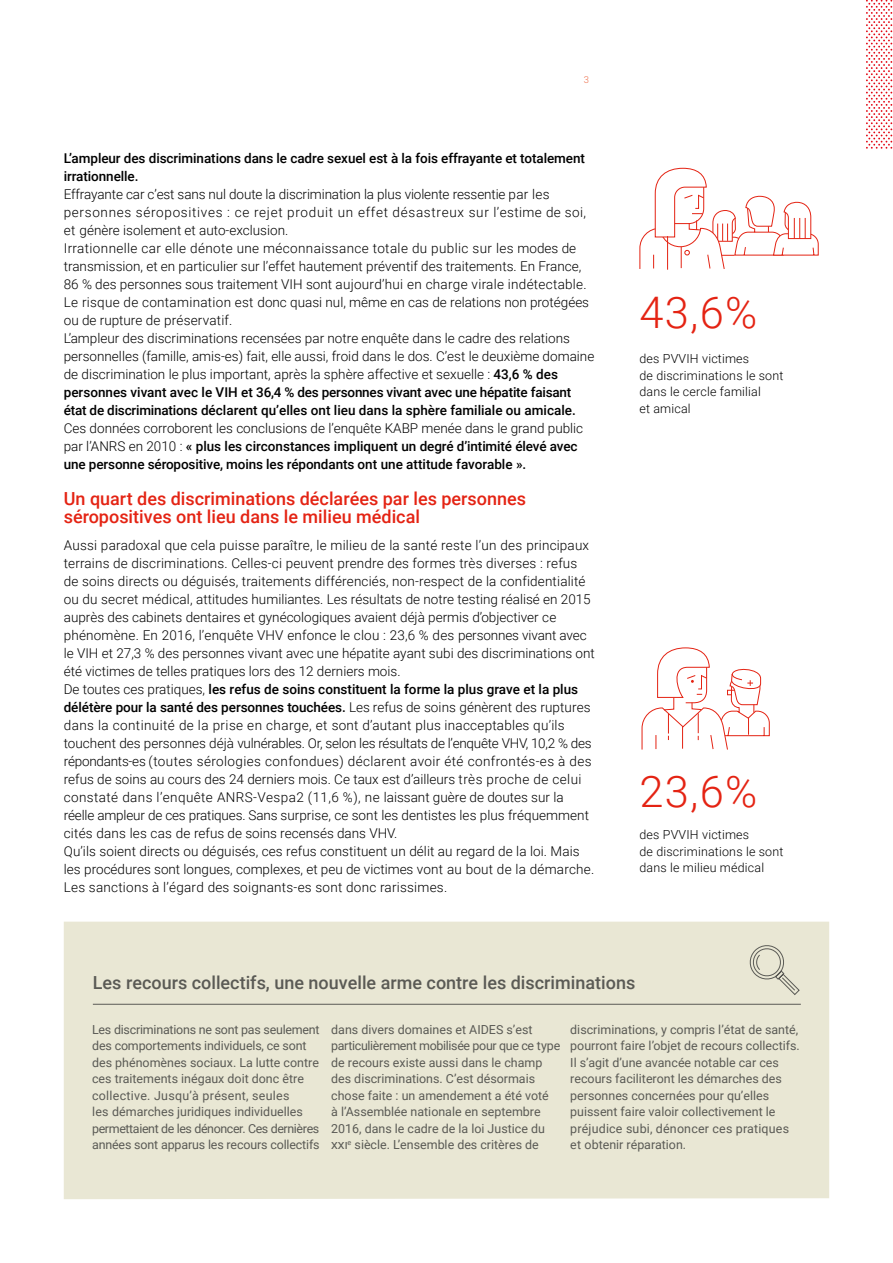
<style>
.page{position:relative;width:893px;height:1263px;background:#fff}
.page>*{position:absolute;margin:0;border:0;box-sizing:border-box;transform-origin:0 0}
.t1{font:300 43.5px "Roboto";color:#e42313}
.t2{font:500 18px/18px "Roboto";color:#e42313}
.t3{font:500 18px "Roboto";color:#5a5a55}
.t4{font:300 13.5px/18px "Roboto";color:#000}
.t5{font:500 13.5px/18px "Roboto";letter-spacing:-.005em;color:#000}
.t6{font:12.45px/16.5px "Roboto";color:#5a5a55}
.t7{font:300 12.45px/16.5px "Roboto";letter-spacing:.015em;color:#000}
.t8{font:300 9.45px "Roboto Mono";color:#ee714d}
.s1{font-weight:500}
.s2{font-weight:300}
</style>
<div class="page">
<svg style="left:866px;top:0;width:27px;height:149px"></svg>
<svg style="left:639px;top:167px;width:180px;height:103px"></svg>
<svg style="left:641px;top:647px;width:129px;height:103px"></svg>
<div style="left:64px;top:922px;width:765px;height:277px;background:#e9e7d4"></div>
<hr style="left:93px;top:1004px;width:708px;height:1px;background:#5a5a55">
<svg style="left:747px;top:944px;width:53px;height:52px;background:#d9d7c6"></svg>
<p class="t8" style="left:584px;top:73px;width:7px">3</p>
<p class="t5" style="left:64px;top:149px;width:523px">L’ampleur des discriminations dans le cadre sexuel est à la fois effrayante et totalement irrationnelle.</p>
<p class="t4" style="left:64px;top:185px;width:532px">Effrayante car c’est sans nul doute la discrimination la plus violente ressentie par les personnes séropositives : ce rejet produit un effet désastreux sur l’estime de soi, et génère isolement et auto-exclusion.<br>Irrationnelle car elle dénote une méconnaissance totale du public sur les modes de transmission, et en particulier sur l’effet hautement préventif des traitements. En France, 86 % des personnes sous traitement VIH sont aujourd’hui en charge virale indétectable.<br>Le risque de contamination est donc quasi nul, même en cas de relations non protégées ou de rupture de préservatif.<br>L’ampleur des discriminations recensées par notre enquête dans le cadre des relations personnelles (famille, amis-es) fait, elle aussi, froid dans le dos. C’est le deuxième domaine de discrimination le plus important, après la sphère affective et sexuelle : <span class="s1">43,6 % des personnes vivant avec le VIH et 36,4 % des personnes vivant avec une hépatite faisant état de discriminations déclarent qu’elles ont lieu dans la sphère familiale ou amicale.</span></p>
<p class="t5" style="left:64px;top:419px;width:521px"><span class="s2">Ces données corroborent les conclusions de l’enquête KABP menée dans le grand public par l’ANRS en 2010 :</span> « plus les circonstances impliquent un degré d’intimité élevé avec une personne séropositive, moins les répondants ont une attitude favorable ».</p>
<h2 class="t2" style="left:64px;top:489px;width:464px">Un quart des discriminations déclarées par les personnes séropositives ont lieu dans le milieu médical</h2>
<p class="t4" style="left:64px;top:535px;width:533px">Aussi paradoxal que cela puisse paraître, le milieu de la santé reste l’un des principaux terrains de discriminations. Celles-ci peuvent prendre des formes très diverses : refus de soins directs ou déguisés, traitements différenciés, non-respect de la confidentialité ou du secret médical, attitudes humiliantes. Les résultats de notre testing réalisé en 2015 auprès des cabinets dentaires et gynécologiques avaient déjà permis d’objectiver ce phénomène. En 2016, l’enquête VHV enfonce le clou : 23,6 % des personnes vivant avec le VIH et 27,3 % des personnes vivant avec une hépatite ayant subi des discriminations ont été victimes de telles pratiques lors des 12 derniers mois.<br>De toutes ces pratiques, <span class="s1">les refus de soins constituent la forme la plus grave et la plus délétère pour la santé des personnes touchées.</span> Les refus de soins génèrent des ruptures dans la continuité de la prise en charge, et sont d’autant plus inacceptables qu’ils touchent des personnes déjà vulnérables. Or, selon les résultats de l’enquête VHV, 10,2 % des répondants-es (toutes sérologies confondues) déclarent avoir été confrontés-es à des refus de soins au cours des 24 derniers mois. Ce taux est d’ailleurs très proche de celui constaté dans l’enquête ANRS-Vespa2 (11,6 %), ne laissant guère de doutes sur la réelle ampleur de ces pratiques. Sans surprise, ce sont les dentistes les plus fréquemment cités dans les cas de refus de soins recensés dans VHV.<br>Qu’ils soient directs ou déguisés, ces refus constituent un délit au regard de la loi. Mais les procédures sont longues, complexes, et peu de victimes vont au bout de la démarche.<br>Les sanctions à l’égard des soignants-es sont donc rarissimes.</p>
<h1 class="t1" style="left:639px;top:282px;width:119px">43,6%</h1>
<p class="t7" style="left:639px;top:350px;width:146px">des PVVIH victimes<br>de discriminations le sont dans le cercle familial<br>et amical</p>
<h1 class="t1" style="left:639px;top:761px;width:119px">23,6%</h1>
<p class="t7" style="left:639px;top:826px;width:146px">des PVVIH victimes<br>de discriminations le sont dans le milieu médical</p>
<h2 class="t3" style="left:93px;top:970px;width:544px">Les recours collectifs, une nouvelle arme contre les discriminations</h2>
<p class="t6" style="left:92px;top:1020px;width:229px">Les discriminations ne sont pas seulement des comportements individuels, ce sont des phénomènes sociaux. La lutte contre ces traitements inégaux doit donc être collective. Jusqu’à présent, seules<br>les démarches juridiques individuelles permettaient de les dénoncer. Ces dernières années sont apparus les recours collectifs</p>
<p class="t6" style="left:331px;top:1020px;width:231px">dans divers domaines et AIDES s’est particulièrement mobilisée pour que ce type de recours existe aussi dans le champ des discriminations. C’est désormais chose faite : un amendement a été voté<br>à l’Assemblée nationale en septembre 2016, dans le cadre de la loi Justice du xxi<sup>e</sup> siècle. L’ensemble des critères de</p>
<p class="t6" style="left:570px;top:1020px;width:231px">discriminations, y compris l’état de santé, pourront faire l’objet de recours collectifs.<br>Il s’agit d’une avancée notable car ces recours faciliteront les démarches des personnes concernées pour qu’elles puissent faire valoir collectivement le préjudice subi, dénoncer ces pratiques et obtenir réparation.</p>
</div>
